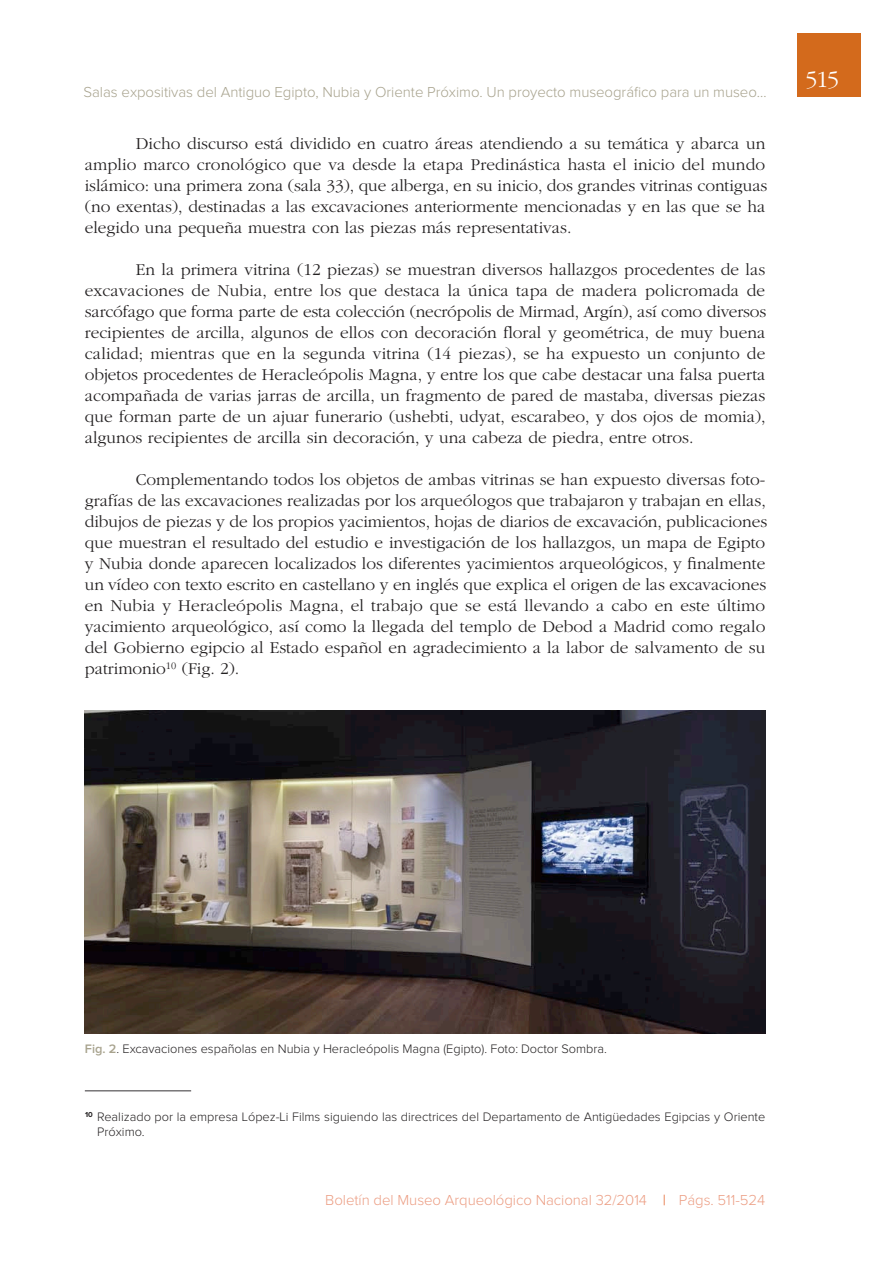
<style>
.page{position:relative;width:893px;height:1263px;background:#fff}
.page>*{position:absolute;margin:0;border:0;box-sizing:border-box;transform-origin:0 0}
.t1{font:300 24px "ITC Garamond Std";color:#fff}
.t2{font:300 17.25px/21px "ITC Garamond Std";color:#232021}
.t3{font:300 15px "Proxima Nova";letter-spacing:-.005em;color:#a8a38e}
.t4{font:300 15px "Proxima Nova";letter-spacing:-.005em;color:#ec9e84}
.t5{font:300 12.75px/15px "Proxima Nova";color:#232021}
.s1{font-weight:600;color:#a8a38e}
.s2{color:#e05517}
</style>
<div class="page">
<div style="left:797px;top:33px;width:64px;height:64px;background:#d36a1c"></div>
<svg style="left:84px;top:1090px;width:108px;height:2px"></svg>
<img style="left:85px;top:711px;width:680px;height:323px">
<p class="t3" style="left:84px;top:85px;width:684px">Salas expositivas del Antiguo Egipto, Nubia y Oriente Próximo. Un proyecto museográfico para un museo…</p>
<p class="t2" style="left:85px;top:135px;width:684px;text-indent:51px">Dicho discurso está dividido en cuatro áreas atendiendo a su temática y abarca un amplio marco cronológico que va desde la etapa Predinástica hasta el inicio del mundo islámico: una primera zona (sala 33), que alberga, en su inicio, dos grandes vitrinas contiguas (no exentas), destinadas a las excavaciones anteriormente mencionadas y en las que se ha elegido una pequeña muestra con las piezas más representativas.</p>
<p class="t2" style="left:85px;top:261px;width:683px;text-align:justify;text-indent:51px">En la primera vitrina (12 piezas) se muestran diversos hallazgos procedentes de las excavaciones de Nubia, entre los que destaca la única tapa de madera policromada de sarcófago que forma parte de esta colección (necrópolis de Mirmad, Argín), así como diversos recipientes de arcilla, algunos de ellos con decoración floral y geométrica, de muy buena calidad; mientras que en la segunda vitrina (14 piezas), se ha expuesto un conjunto de objetos procedentes de Heracleópolis Magna, y entre los que cabe destacar una falsa puerta acompañada de varias jarras de arcilla, un fragmento de pared de mastaba, diversas piezas que forman parte de un ajuar funerario (ushebti, udyat, escarabeo, y dos ojos de momia), algunos recipientes de arcilla sin decoración, y una cabeza de piedra, entre otros.</p>
<p class="t2" style="left:85px;top:471px;width:684px;text-indent:51px">Complementando todos los objetos de ambas vitrinas se han expuesto diversas foto&shy;grafías de las excavaciones realizadas por los arqueólogos que trabajaron y trabajan en ellas, dibujos de piezas y de los propios yacimientos, hojas de diarios de excavación, publicaciones que muestran el resultado del estudio e investigación de los hallazgos, un mapa de Egipto y Nubia donde aparecen localizados los diferentes yacimientos arqueológicos, y finalmente un vídeo con texto escrito en castellano y en inglés que explica el origen de las excavaciones en Nubia y Heracleópolis Magna, el trabajo que se está llevando a cabo en este último yacimiento arqueológico, así como la llegada del templo de Debod a Madrid como regalo del Gobierno egipcio al Estado español en agradecimiento a la labor de salvamento de su patrimonio<sup>10</sup> (Fig. 2).</p>
<h1 class="t1" style="left:805px;top:70px;width:35px">515</h1>
<p class="t5" style="left:85px;top:1042px;width:524px"><span class="s1">Fig. 2</span>. Excavaciones españolas en Nubia y Heracleópolis Magna (Egipto). Foto: Doctor Sombra.</p>
<p class="t5" style="left:97px;top:1110px;width:669px;text-indent:-12px"><sup>10</sup> Realizado por la empresa López-Li Films siguiendo las directrices del Departamento de Antigüedades Egipcias y Oriente<br>Próximo.</p>
<p class="t4" style="left:325px;top:1193px;width:441px">Boletín del Museo Arqueológico Nacional 32/2014 <span class="s2">|</span> Págs. 511-524</p>
</div>
